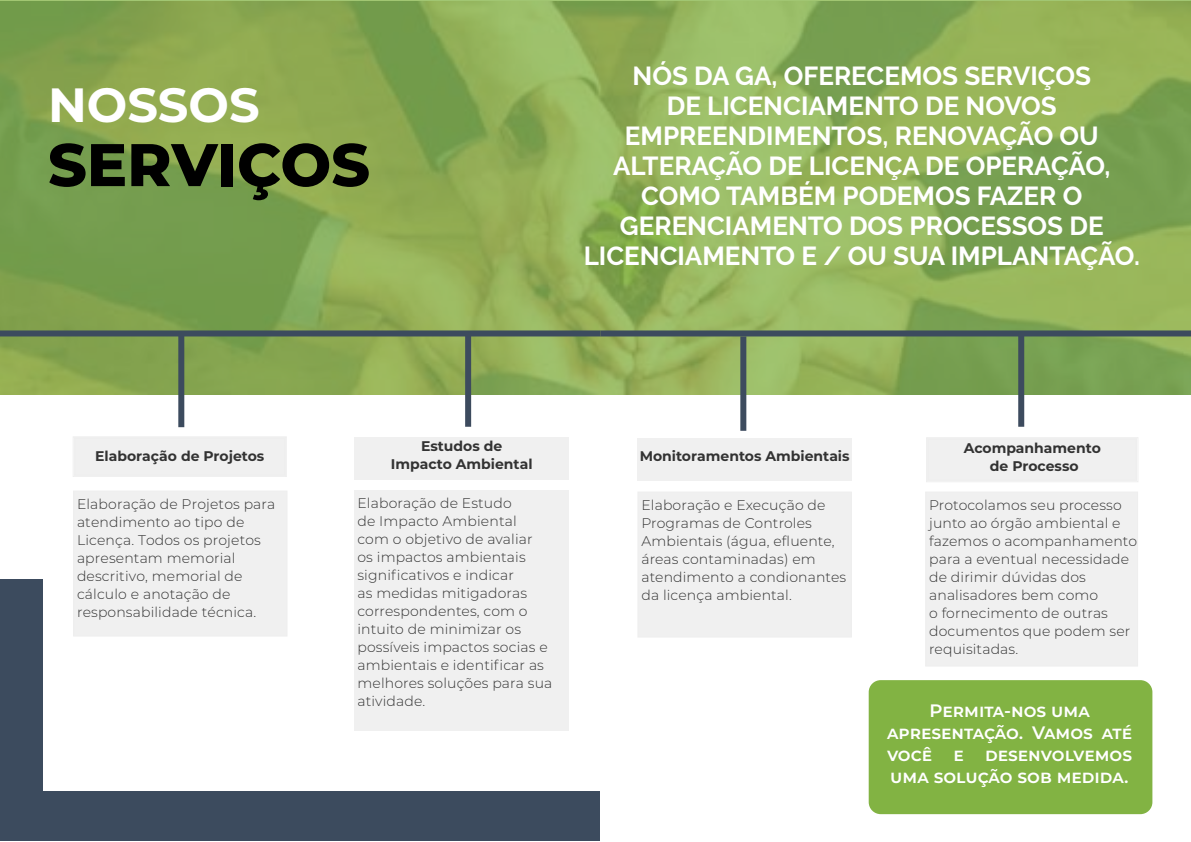
<style>
.page{position:relative;width:1191px;height:842px;background:#fff}
.page>*{position:absolute;margin:0;border:0;box-sizing:border-box;transform-origin:0 0}
.t1{font:800 60px "Montserrat";color:#000}
.t2{font:700 48px "Montserrat";color:#fff}
.t3{font:700 26px/30px "Raleway";color:#fff;text-align:center}
.t4{font:600 18px/22px "Montserrat";color:#fff;text-align:center}
.t5{font:300 14px/18px "Montserrat";letter-spacing:.01em;color:#000}
.t6{font:700 14px/18px "Montserrat";color:#000;text-align:center}
</style>
<div class="page">
<div style="left:73px;top:436px;width:214px;height:41px;background:#f0f0f0"></div>
<div style="left:75px;top:438px;width:210px;height:37px;border:1px solid #eaeaea"></div>
<div style="left:73px;top:491px;width:214px;height:145px;background:#ededed"></div>
<svg style="left:0;top:0;width:1191px;height:394px;background:#8bac56"></svg>
<div style="left:0;top:330px;width:600px;height:6px;background:#3c4b5e"></div>
<div style="left:465px;top:332px;width:6px;height:95px;background:#3d4b5e"></div>
<div style="left:178px;top:333px;width:6px;height:94px;background:#3c4b5e"></div>
<div style="left:600px;top:330px;width:591px;height:6px;background:#3c4b5e"></div>
<div style="left:0;top:579px;width:43px;height:261px;background:#3c4b5e"></div>
<div style="left:1px;top:791px;width:599px;height:50px;background:#3c4b5e"></div>
<div style="left:868px;top:680px;width:284px;height:134px;background:#82b343;border-radius:12px"></div>
<div style="left:354px;top:437px;width:215px;height:43px;background:#ededed"></div>
<div style="left:354px;top:491px;width:215px;height:240px;background:#ededed"></div>
<div style="left:638px;top:492px;width:213px;height:145px;background:#ededed"></div>
<div style="left:637px;top:492px;width:215px;height:145px;border:1px solid #eaeaea"></div>
<div style="left:740px;top:336px;width:6px;height:95px;background:#3d4b5e"></div>
<div style="left:926px;top:437px;width:212px;height:45px;background:#f0f0f0"></div>
<div style="left:928px;top:439px;width:208px;height:41px;border:1px solid #eaeaea"></div>
<div style="left:925px;top:492px;width:212px;height:174px;background:#ededed"></div>
<div style="left:925px;top:492px;width:213px;height:174px;border:1px solid #eaeaea"></div>
<div style="left:637px;top:439px;width:215px;height:42px;background:#ededed"></div>
<div style="left:1018px;top:332px;width:6px;height:95px;background:#3d4b5e"></div>
<h2 class="t2" style="left:48px;top:70px;width:213px">NOSSOS</h2>
<h1 class="t1" style="left:48px;top:121px;width:323px">SERVIÇOS</h1>
<h3 class="t3" style="left:584px;top:61px;width:557px">NÓS DA GA, OFERECEMOS SERVIÇOS<br>DE LICENCIAMENTO DE NOVOS<br>EMPREENDIMENTOS, RENOVAÇÃO OU<br>ALTERAÇÃO DE LICENÇA DE OPERAÇÃO,<br>COMO TAMBÉM PODEMOS FAZER O<br>GERENCIAMENTO DOS PROCESSOS DE<br>LICENCIAMENTO E / OU SUA IMPLANTAÇÃO.</h3>
<p class="t6" style="left:95px;top:446px;width:171px">Elaboração de Projetos</p>
<p class="t5" style="left:77px;top:495px;width:200px">Elaboração de Projetos para atendimento ao tipo de<br>Licença. Todos os projetos apresentam memorial descritivo, memorial de cálculo e anotação de responsabilidade técnica.</p>
<p class="t6" style="left:391px;top:436px;width:143px">Estudos de<br>Impacto Ambiental</p>
<p class="t5" style="left:357px;top:494px;width:196px">Elaboração de Estudo<br>de Impacto Ambiental<br>com o objetivo de avaliar<br>os impactos ambientais significativos e indicar<br>as medidas mitigadoras correspondentes, com o intuito de minimizar os possíveis impactos socias e ambientais e identificar as melhores soluções para sua atividade.</p>
<p class="t5" style="left:641px;top:496px;width:206px">Elaboração e Execução de<br>Programas de Controles<br>Ambientais (água, efluente, áreas contaminadas) em atendimento a condionantes da licença ambiental.</p>
<p class="t6" style="left:639px;top:447px;width:211px">Monitoramentos Ambientais</p>
<p class="t6" style="left:963px;top:438px;width:139px">Acompanhamento de Processo</p>
<p class="t5" style="left:929px;top:496px;width:209px">Protocolamos seu processo junto ao órgão ambiental e fazemos o acompanhamento para a eventual necessidade de dirimir dúvidas dos analisadores bem como<br>o fornecimento de outras documentos que podem ser requisitadas.</p>
<p class="t4" style="left:887px;top:699px;width:246px">Permita-nos uma apresentação. Vamos até você e desenvolvemos uma solução sob medida.</p>
</div>
